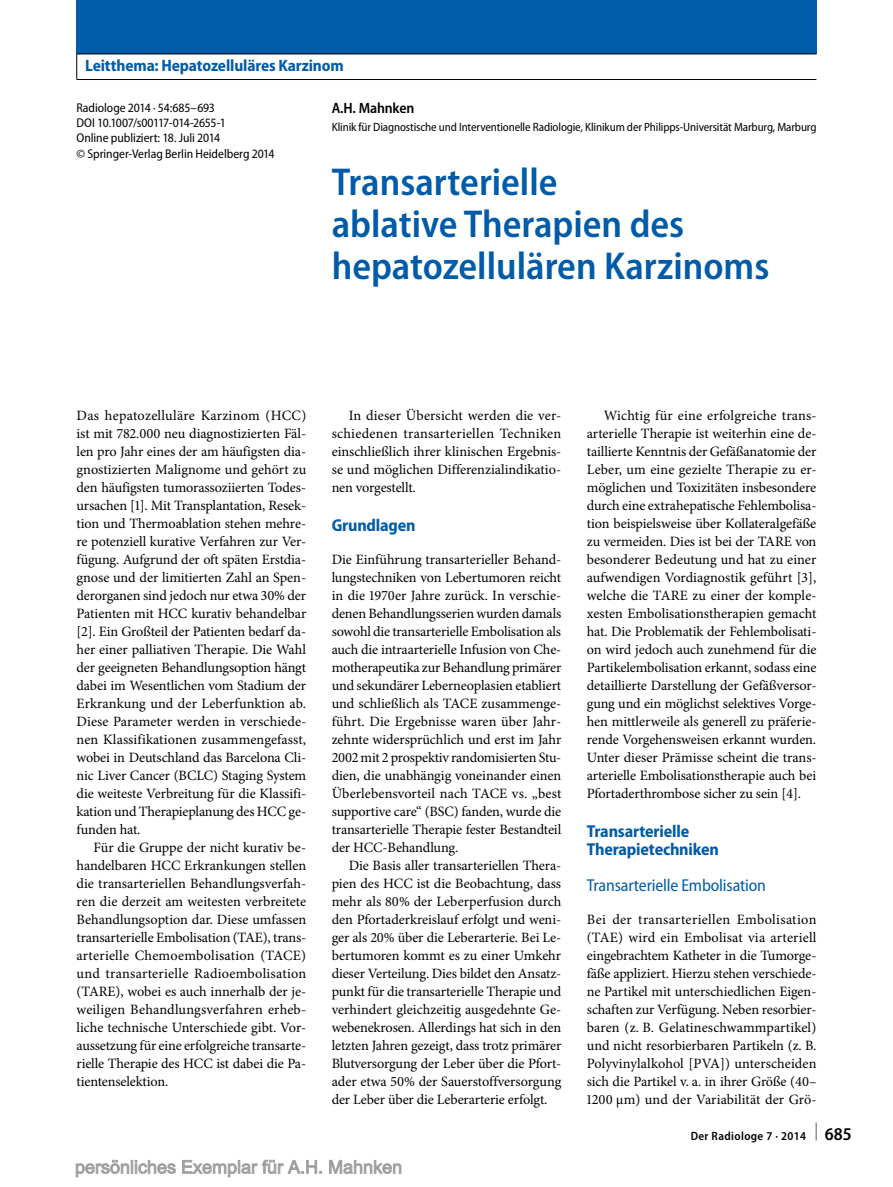
<style>
.page{position:relative;width:893px;height:1187px;background:#fff}
.page>*{position:absolute;margin:0;border:0;box-sizing:border-box;transform-origin:0 0}
.t1{font:600 semi-condensed 39px/42px "Myriad Pro";color:#005ba9}
.t2{font:700 semi-condensed 17.25px/18px "Myriad Pro";letter-spacing:-.01em;color:#005ba9}
.t3{font:semi-condensed 17.25px "Myriad Pro";letter-spacing:-.01em;color:#005ba9}
.t4{font:700 semi-condensed 16.5px "Myriad Pro";letter-spacing:-.005em;color:#005ba9}
.t5{font:600 semi-condensed 15px "Myriad Pro";letter-spacing:-.01em;color:#000}
.t6{font:14.25px/18px "Minion Pro";letter-spacing:-.01em;color:#000;text-align:justify}
.t7{font:semi-condensed 12.75px/15.3px "Myriad Pro";letter-spacing:-.005em;color:#000}
.t8{font:semi-condensed 12px "Myriad Pro";letter-spacing:-.01em;color:#000}
.t9{font:600 semi-condensed 12px "Myriad Pro";letter-spacing:.03em;color:#000}
.s1{font-size:18px}
</style>
<div class="page">
<div style="left:77px;top:0;width:740px;height:54px;background:#005ba9"></div>
<hr style="left:77px;top:54px;width:739px;height:1px;background:#000">
<hr style="left:77px;top:79px;width:739px;height:1px;background:#000">
<svg style="left:76px;top:54px;width:1px;height:25px"></svg>
<svg style="left:75px;top:1159px;width:327px;height:18px"></svg>
<p class="t4" style="left:85px;top:57px;width:260px">Leitthema: Hepatozelluläres Karzinom</p>
<p class="t7" style="left:77px;top:100px;width:200px">Radiologe 2014 · 54:685–693<br>DOI 10.1007/s00117-014-2655-1<br>Online publiziert: 18. Juli 2014<br>© Springer-Verlag Berlin Heidelberg 2014</p>
<p class="t5" style="left:332px;top:100px;width:84px">A.H. Mahnken</p>
<p class="t8" style="left:332px;top:121px;width:486px">Klinik für Diagnostische und Interventionelle Radiologie, Klinikum der Philipps-Universität Marburg, Marburg</p>
<h1 class="t1" style="left:332px;top:161px;width:439px">Transarterielle<br>ablative Therapien des hepatozellulären Karzinoms</h1>
<p class="t6" style="left:77px;top:406px;width:231px">Das hepatozelluläre Karzinom (HCC) ist mit 782.000 neu diagnostizierten Fäl&shy;len pro Jahr eines der am häufigsten dia&shy;gnostizierten Malignome und gehört zu den häufigsten tumorassoziierten Todes&shy;ursachen [1]. Mit Transplantation, Resek&shy;tion und Thermoablation stehen mehre&shy;re potenziell kurative Verfahren zur Ver&shy;fügung. Aufgrund der oft späten Erstdia&shy;gnose und der limitierten Zahl an Spen&shy;derorganen sind jedoch nur etwa 30% der Patienten mit HCC kurativ behandelbar [2]. Ein Großteil der Patienten bedarf da&shy;her einer palliativen Therapie. Die Wahl der geeigneten Behandlungsoption hängt dabei im Wesentlichen vom Stadium der Erkrankung und der Leberfunktion ab.<br>Diese Parameter werden in verschiede&shy;nen Klassifikationen zusammengefasst, wobei in Deutschland das Barcelona Cli&shy;nic Liver Cancer (BCLC) Staging System die weiteste Verbreitung für die Klassifi&shy;kation und Therapieplanung des HCC ge&shy;funden hat.</p>
<p class="t6" style="left:77px;top:838px;width:231px;text-indent:17px">Für die Gruppe der nicht kurativ be&shy;handelbaren HCC Erkrankungen stellen die transarteriellen Behandlungsverfah&shy;ren die derzeit am weitesten verbreitete Behandlungsoption dar. Diese umfassen transarterielle Embolisation (TAE), trans&shy;arterielle Chemoembolisation (TACE) und transarterielle Radioembolisation (TARE), wobei es auch innerhalb der je&shy;weiligen Behandlungsverfahren erheb&shy;liche technische Unterschiede gibt. Vor&shy;aussetzung für eine erfolgreiche transarte&shy;rielle Therapie des HCC ist dabei die Pa&shy;tientenselektion.</p>
<p class="t6" style="left:332px;top:406px;width:231px;text-indent:17px">In dieser Übersicht werden die ver&shy;schiedenen transarteriellen Techniken einschließlich ihrer klinischen Ergebnis&shy;se und möglichen Differenzialindikatio&shy;nen vorgestellt.</p>
<p class="t2" style="left:332px;top:516px;width:85px">Grundlagen</p>
<p class="t6" style="left:332px;top:550px;width:231px">Die Einführung transarterieller Behand&shy;lungstechniken von Lebertumoren reicht in die 1970er Jahre zurück. In verschie&shy;denen Behandlungsserien wurden damals sowohl die transarterielle Embolisation als auch die intraarterielle Infusion von Che&shy;motherapeutika zur Behandlung primärer und sekundärer Leberneoplasien etabliert und schließlich als TACE zusammenge&shy;führt. Die Ergebnisse waren über Jahr&shy;zehnte widersprüchlich und erst im Jahr 2002 mit 2 prospektiv randomisierten Stu&shy;dien, die unabhängig voneinander einen Überlebensvorteil nach TACE vs. „best supportive care“ (BSC) fanden, wurde die transarterielle Therapie fester Bestandteil der HCC-Behandlung.</p>
<p class="t6" style="left:332px;top:856px;width:231px;text-indent:17px">Die Basis aller transarteriellen Thera&shy;pien des HCC ist die Beobachtung, dass mehr als 80% der Leberperfusion durch den Pfortaderkreislauf erfolgt und weni&shy;ger als 20% über die Leberarterie. Bei Le&shy;bertumoren kommt es zu einer Umkehr dieser Verteilung. Dies bildet den Ansatz&shy;punkt für die transarterielle Therapie und verhindert gleichzeitig ausgedehnte Ge&shy;webenekrosen. Allerdings hat sich in den letzten Jahren gezeigt, dass trotz primärer Blutversorgung der Leber über die Pfort&shy;ader etwa 50% der Sauerstoffversorgung der Leber über die Leberarterie erfolgt.</p>
<p class="t6" style="left:587px;top:406px;width:231px;text-indent:17px">Wichtig für eine erfolgreiche trans&shy;arterielle Therapie ist weiterhin eine de&shy;taillierte Kenntnis der Gefäßanatomie der Leber, um eine gezielte Therapie zu er&shy;möglichen und Toxizitäten insbesondere durch eine extrahepatische Fehlembolisa&shy;tion beispielsweise über Kollateralgefäße zu vermeiden. Dies ist bei der TARE von besonderer Bedeutung und hat zu einer aufwendigen Vordiagnostik geführt [3], welche die TARE zu einer der komple&shy;xesten Embolisationstherapien gemacht hat. Die Problematik der Fehlembolisati&shy;on wird jedoch auch zunehmend für die Partikelembolisation erkannt, sodass eine detaillierte Darstellung der Gefäßversor&shy;gung und ein möglichst selektives Vorge&shy;hen mittlerweile als generell zu präferie&shy;rende Vorgehensweisen erkannt wurden.<br>Unter dieser Prämisse scheint die trans&shy;arterielle Embolisationstherapie auch bei Pfortaderthrombose sicher zu sein [4].</p>
<p class="t2" style="left:587px;top:822px;width:134px">Transarterielle<br>Therapietechniken</p>
<p class="t3" style="left:587px;top:875px;width:181px">Transarterielle Embolisation</p>
<p class="t6" style="left:587px;top:910px;width:231px">Bei der transarteriellen Embolisation (TAE) wird ein Embolisat via arteriell eingebrachtem Katheter in die Tumorge&shy;fäße appliziert. Hierzu stehen verschiede&shy;ne Partikel mit unterschiedlichen Eigen&shy;schaften zur Verfügung. Neben resorbier&shy;baren (z. B. Gelatineschwammpartikel) und nicht resorbierbaren Partikeln (z. B.<br>Polyvinylalkohol [PVA]) unterscheiden sich die Partikel v. a. in ihrer Größe (40– 1200 µm) und der Variabilität der Grö-</p>
<p class="t9" style="left:691px;top:1129px;width:163px">Der Radiologe 7 · 2014 <sup>|</sup> <span class="s1">685</span></p>
</div>
